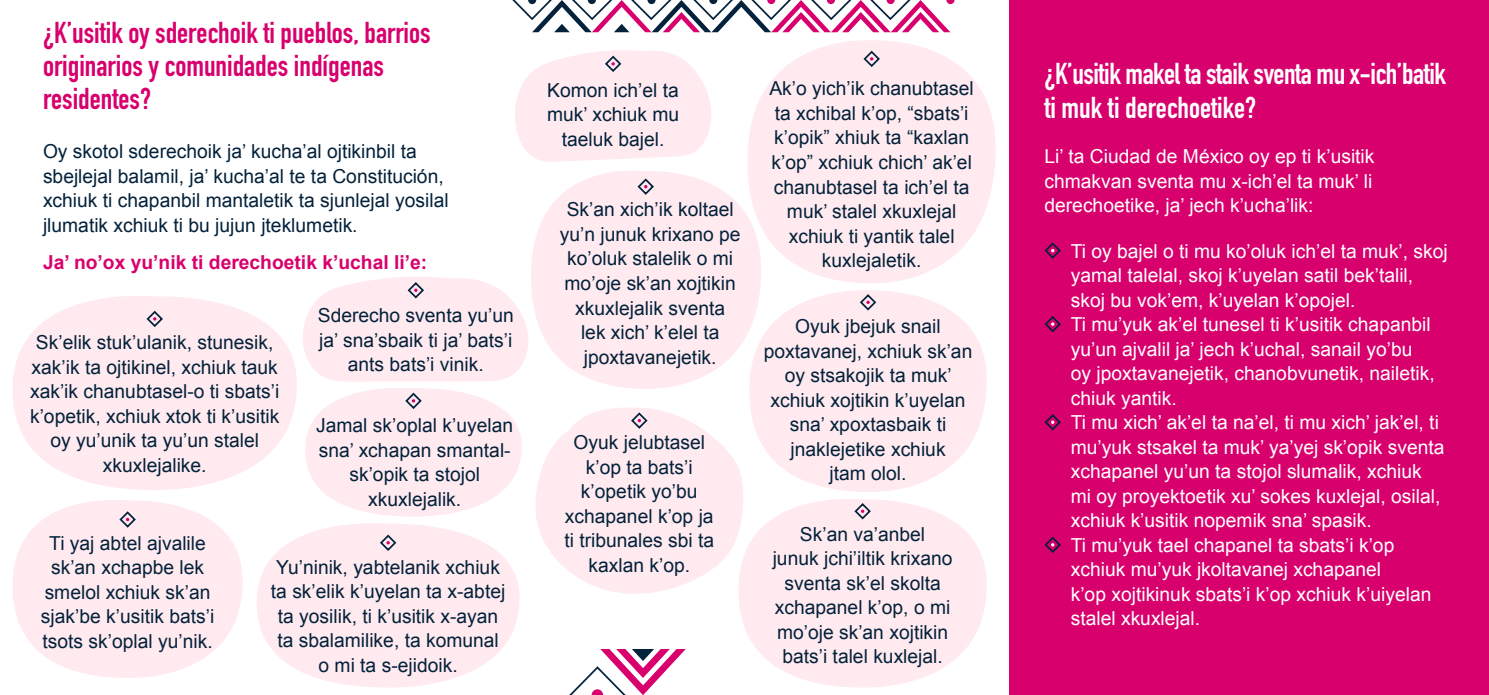
<style>
.page{position:relative;width:1489px;height:695px;background:#fff}
.page>*{position:absolute;margin:0;border:0;box-sizing:border-box;transform-origin:0 0}
.Texto_S_S{font:700 29.75px/33.2px "DIN Condensed";color:#d8006d}
.Texto_S_S-2{font:700 29.75px/33.2px "DIN Condensed";letter-spacing:-.015em;color:#fff}
.List_Paragraph{font:19.25px/24.5px "Arial";color:#04223b;text-align:center}
.List_Paragraph-2{font:19.25px/24.5px "Arial";color:#fff}
.List_Paragraph-3{font:700 19.25px "Arial";color:#d8006d}
</style>
<div class="page">
<svg style="left:13px;top:500px;width:230px;height:178px;fill:#ffeaef"></svg>
<svg style="left:531px;top:171px;width:209px;height:104px;background:#ffecf1"></svg>
<svg style="left:257px;top:536px;width:262px;height:151px;fill:#ffeaef"></svg>
<svg style="left:739px;top:499px;width:247px;height:188px;fill:#ffeaef"></svg>
<svg style="left:740px;top:32px;width:255px;height:251px;fill:#ffeaef"></svg>
<svg style="left:743px;top:283px;width:243px;height:209px;fill:#ffeaef"></svg>
<svg style="left:13px;top:296px;width:284px;height:194px;fill:#ffeaef"></svg>
<svg style="left:512px;top:0;width:443px;height:32px"></svg>
<svg style="left:858px;top:293px;width:19px;height:19px"></svg>
<svg style="left:862px;top:49px;width:19px;height:19px"></svg>
<svg style="left:515px;top:50px;width:196px;height:112px;background:#feecf0"></svg>
<svg style="left:636px;top:177px;width:19px;height:19px"></svg>
<svg style="left:145px;top:309px;width:19px;height:19px"></svg>
<svg style="left:118px;top:510px;width:19px;height:19px"></svg>
<svg style="left:302px;top:275px;width:441px;height:323px"></svg>
<svg style="left:853px;top:501px;width:19px;height:19px"></svg>
<svg style="left:570px;top:649px;width:115px;height:45px"></svg>
<div style="left:1009px;top:0;width:479px;height:694px;background:#d8006d"></div>
<svg style="left:1044px;top:242px;width:17px;height:17px"></svg>
<svg style="left:1044px;top:316px;width:17px;height:17px"></svg>
<svg style="left:1044px;top:414px;width:17px;height:17px"></svg>
<svg style="left:1044px;top:536px;width:17px;height:17px"></svg>
<p class="Texto_S_S" style="left:43px;top:15px;width:389px">¿K’usitik oy sderechoik ti pueblos, barrios originarios y comunidades indígenas residentes?</p>
<p class="List_Paragraph" style="left:43px;top:139px;width:407px;text-align:left">Oy skotol sderechoik ja’ kucha’al ojtikinbil ta sbejlejal balamil, ja’ kucha’al te ta Constitución, xchiuk ti chapanbil mantaletik ta sjunlejal yosilal jlumatik xchiuk ti bu jujun jteklumetik.</p>
<p class="List_Paragraph-3" style="left:43px;top:249px;width:386px">Ja’ no’ox yu’nik ti derechoetik k’uchal li’e:</p>
<p class="List_Paragraph" style="left:318px;top:303px;width:197px">Sderecho sventa yu’un ja’ sna’sbaik ti ja’ bats’i ants bats’i vinik.</p>
<p class="List_Paragraph" style="left:30px;top:330px;width:251px">Sk’elik stuk’ulanik, stunesik, xak’ik ta ojtikinel, xchiuk tauk xak’ik chanubtasel-o ti sbats’i k’opetik, xchiuk xtok ti k’usitik oy yu’unik ta yu’un stalel xkuxlejalike.</p>
<p class="List_Paragraph" style="left:316px;top:413px;width:198px">Jamal sk’oplal k’uyelan sna’ xchapan smantal&shy;sk’opik ta stojol xkuxlejalik.</p>
<p class="List_Paragraph" style="left:41px;top:531px;width:175px">Ti yaj abtel ajvalile sk’an xchapbe lek smelol xchiuk sk’an sjak’be k’usitik bats’i tsots sk’oplal yu’nik.</p>
<p class="List_Paragraph" style="left:271px;top:555px;width:236px">Yu’ninik, yabtelanik xchiuk ta sk’elik k’uyelan ta x-abtej ta yosilik, ti k’usitik x-ayan ta sbalamilike, ta komunal o mi ta s-ejidoik.</p>
<p class="List_Paragraph" style="left:547px;top:78px;width:133px">Komon ich’el ta muk’ xchiuk mu taeluk bajel.</p>
<p class="List_Paragraph" style="left:769px;top:77px;width:206px">Ak’o yich’ik chanubtasel ta xchibal k’op, “sbats’i k’opik” xhiuk ta “kaxlan k’op” xchiuk chich’ ak’el chanubtasel ta ich’el ta muk’ stalel xkuxlejal xchiuk ti yantik talel kuxlejaletik.</p>
<p class="List_Paragraph" style="left:559px;top:197px;width:182px">Sk’an xich’ik koltael yu’n junuk krixano pe ko’oluk stalelik o mi mo’oje sk’an xojtikin xkuxlejalik sventa<br>lek xich’ k’elel ta jpoxtavanejetik.</p>
<p class="List_Paragraph" style="left:763px;top:314px;width:210px">Oyuk jbejuk snail poxtavanej, xchiuk sk’an oy stsakojik ta muk’ xchiuk xojtikin k’uyelan sna’ xpoxtasbaik ti jnaklejetike xchiuk<br>jtam olol.</p>
<p class="List_Paragraph" style="left:564px;top:430px;width:151px">Oyuk jelubtasel k’op ta bats’i k’opetik yo’bu xchapanel k’op ja ti tribunales sbi ta kaxlan k’op.</p>
<p class="List_Paragraph" style="left:772px;top:522px;width:181px">Sk’an va’anbel<br>junuk jchi’iltik krixano sventa sk’el skolta xchapanel k’op, o mi mo’oje sk’an xojtikin bats’i talel kuxlejal.</p>
<p class="Texto_S_S-2" style="left:1044px;top:57px;width:403px">¿K’usitik makel ta staik sventa mu x-ich’batik ti muk ti derechoetike?</p>
<p class="List_Paragraph-2" style="left:1044px;top:144px;width:331px;text-align:justify">Li’ ta Ciudad de México oy ep ti k’usitik chmakvan sventa mu x-ich’el ta muk’ li derechoetike, ja’ jech k’ucha’lik:</p>
<p class="List_Paragraph-2" style="left:1070px;top:239px;width:378px">Ti oy bajel o ti mu ko’oluk ich’el ta muk’, skoj yamal talelal, skoj k’uyelan satil bek’talil, skoj bu vok’em, k’uyelan k’opojel.</p>
<p class="List_Paragraph-2" style="left:1070px;top:312px;width:365px">Ti mu’yuk ak’el tunesel ti k’usitik chapanbil yu’un ajvalil ja’ jech k’uchal, sanail yo’bu oy jpoxtavanejetik, chanobvunetik, nailetik, chiuk yantik.</p>
<p class="List_Paragraph-2" style="left:1070px;top:410px;width:375px">Ti mu xich’ ak’el ta na’el, ti mu xich’ jak’el, ti mu’yuk stsakel ta muk’ ya’yej sk’opik sventa xchapanel yu’un ta stojol slumalik, xchiuk mi oy proyektoetik xu’ sokes kuxlejal, osilal, xchiuk k’usitik nopemik sna’ spasik.</p>
<p class="List_Paragraph-2" style="left:1070px;top:533px;width:362px">Ti mu’yuk tael chapanel ta sbats’i k’op xchiuk mu’yuk jkoltavanej xchapanel<br>k’op xojtikinuk sbats’i k’op xchiuk k’uiyelan stalel xkuxlejal.</p>
</div>
